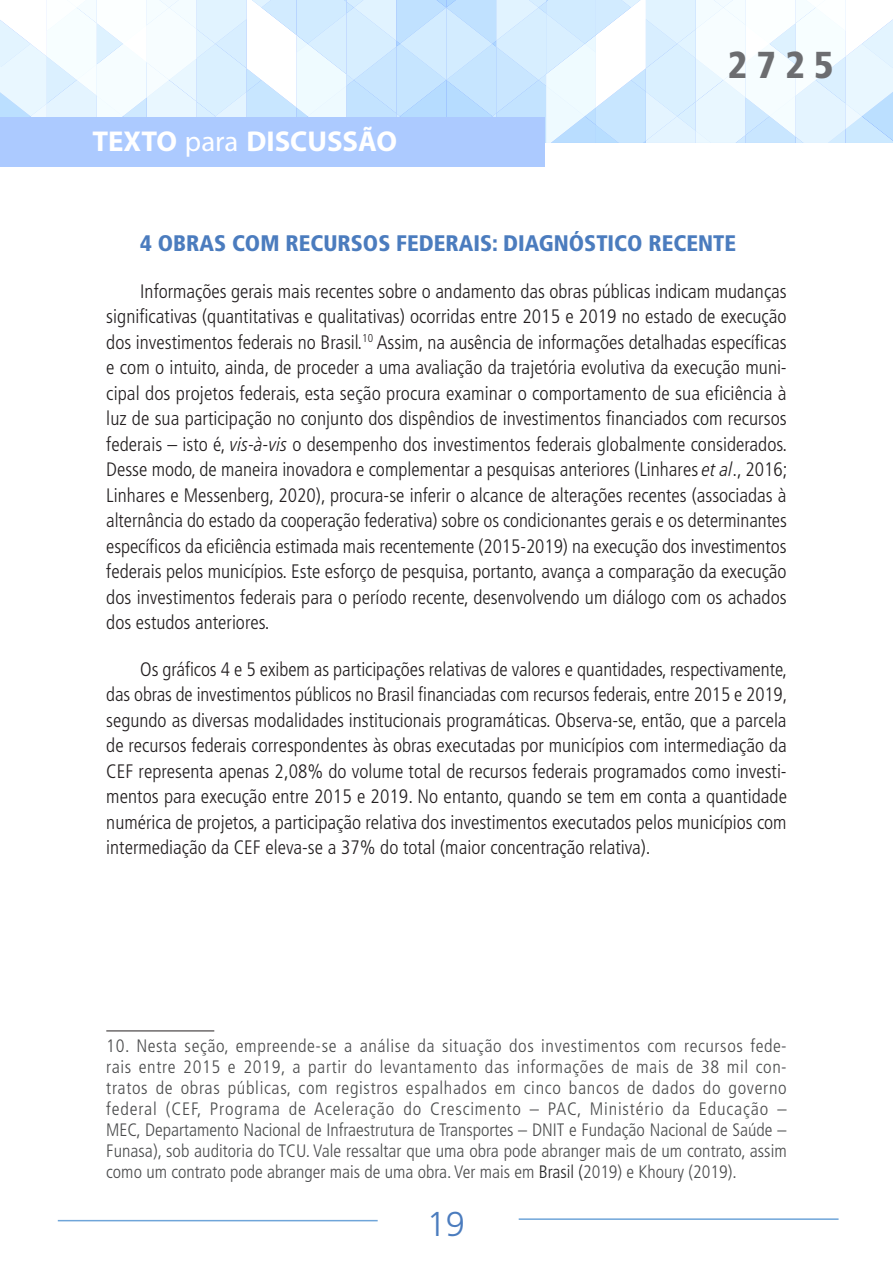
<style>
.page{position:relative;width:893px;height:1263px;background:#fff}
.page>*{position:absolute;margin:0;border:0;box-sizing:border-box;transform-origin:0 0}
.t1{font:900 condensed 37.5px "Frutiger LT Pro";color:#6c6d70}
.t2{font:300 34.5px "Frutiger LT Pro";color:#4b7cbe}
.t3{font:700 28.8px "Myriad Pro";color:#fff}
.titulo_1{font:900 condensed 22.5px "Frutiger LT Pro";color:#4b7cbe}
.texto_corrido{font:300 condensed 19.5px/25.5px "Frutiger LT Pro";color:#231f20;text-align:justify}
.nota_rodape{font:300 condensed 18px/21px "Frutiger LT Pro";color:#4b4c4d;text-align:justify}
.s1{font-weight:400}
.s2{font-style:italic}
.s3{color:#262626}
</style>
<div class="page">
<svg style="left:0;top:0;width:893px;height:143px"></svg>
<div style="left:0;top:118px;width:545px;height:49px;background:#accaff"></div>
<hr style="left:519px;top:1218px;width:319px;height:2px;background:#6fa5d9">
<hr style="left:58px;top:1220px;width:320px;height:1px;background:#6fa5d9">
<hr style="left:106px;top:1030px;width:108px;height:1px;background:#231f20">
<h3 class="t3" style="left:92px;top:122px;width:306px">TEXTO <span class="s1">para</span> DISCUSSÃO</h3>
<h1 class="t1" style="left:728px;top:42px;width:108px">2725</h1>
<p class="titulo_1" style="left:140px;top:229px;width:597px">4 OBRAS COM RECURSOS FEDERAIS: DIAGNÓSTICO RECENTE</p>
<p class="texto_corrido" style="left:106px;top:278px;width:683px;text-indent:34px">Informações gerais mais recentes sobre o andamento das obras públicas indicam mudanças significativas (quantitativas e qualitativas) ocorridas entre 2015 e 2019 no estado de execução dos investimentos federais no Brasil.<sup>10</sup> Assim, na ausência de informações detalhadas específicas e com o intuito, ainda, de proceder a uma avaliação da trajetória evolutiva da execução muni&shy;cipal dos projetos federais, esta seção procura examinar o comportamento de sua eficiência à luz de sua participação no conjunto dos dispêndios de investimentos financiados com recursos federais – isto é, <span class="s2">vis-à-vis</span> o desempenho dos investimentos federais globalmente considerados.<br>Desse modo, de maneira inovadora e complementar a pesquisas anteriores (Linhares <span class="s2">et al</span>., 2016; Linhares e Messenberg, 2020), procura-se inferir o alcance de alterações recentes (associadas à alternância do estado da cooperação federativa) sobre os condicionantes gerais e os determinantes específicos da eficiência estimada mais recentemente (2015-2019) na execução dos investimentos federais pelos municípios. Este esforço de pesquisa, portanto, avança a comparação da execução dos investimentos federais para o período recente, desenvolvendo um diálogo com os achados dos estudos anteriores.</p>
<p class="texto_corrido" style="left:106px;top:656px;width:683px;text-indent:34px">Os gráficos 4 e 5 exibem as participações relativas de valores e quantidades, respectivamente, das obras de investimentos públicos no Brasil financiadas com recursos federais, entre 2015 e 2019, segundo as diversas modalidades institucionais programáticas. Observa-se, então, que a parcela de recursos federais correspondentes às obras executadas por municípios com intermediação da CEF representa apenas 2,08% do volume total de recursos federais programados como investi&shy;mentos para execução entre 2015 e 2019. No entanto, quando se tem em conta a quantidade numérica de projetos, a participação relativa dos investimentos executados pelos municípios com intermediação da CEF eleva-se a 37% do total (maior concentração relativa).</p>
<p class="nota_rodape" style="left:106px;top:1035px;width:682px">10. Nesta seção, empreende-se a análise da situação dos investimentos com recursos fede&shy;rais entre 2015 e 2019, a partir do levantamento das informações de mais de 38 mil con&shy;tratos de obras públicas, com registros espalhados em cinco bancos de dados do governo federal (CEF, Programa de Aceleração do Crescimento – PAC, Ministério da Educação – MEC, Departamento Nacional de Infraestrutura de Transportes – DNIT e Fundação Nacional de Saúde – Funasa), sob auditoria do TCU. Vale ressaltar que uma obra pode abranger mais de um contrato, assim como um contrato pode abranger mais de uma obra. Ver mais em <span class="s3">Brasil (</span>2019) e Khoury (2019).</p>
<h2 class="t2" style="left:427px;top:1204px;width:40px">19</h2>
</div>
